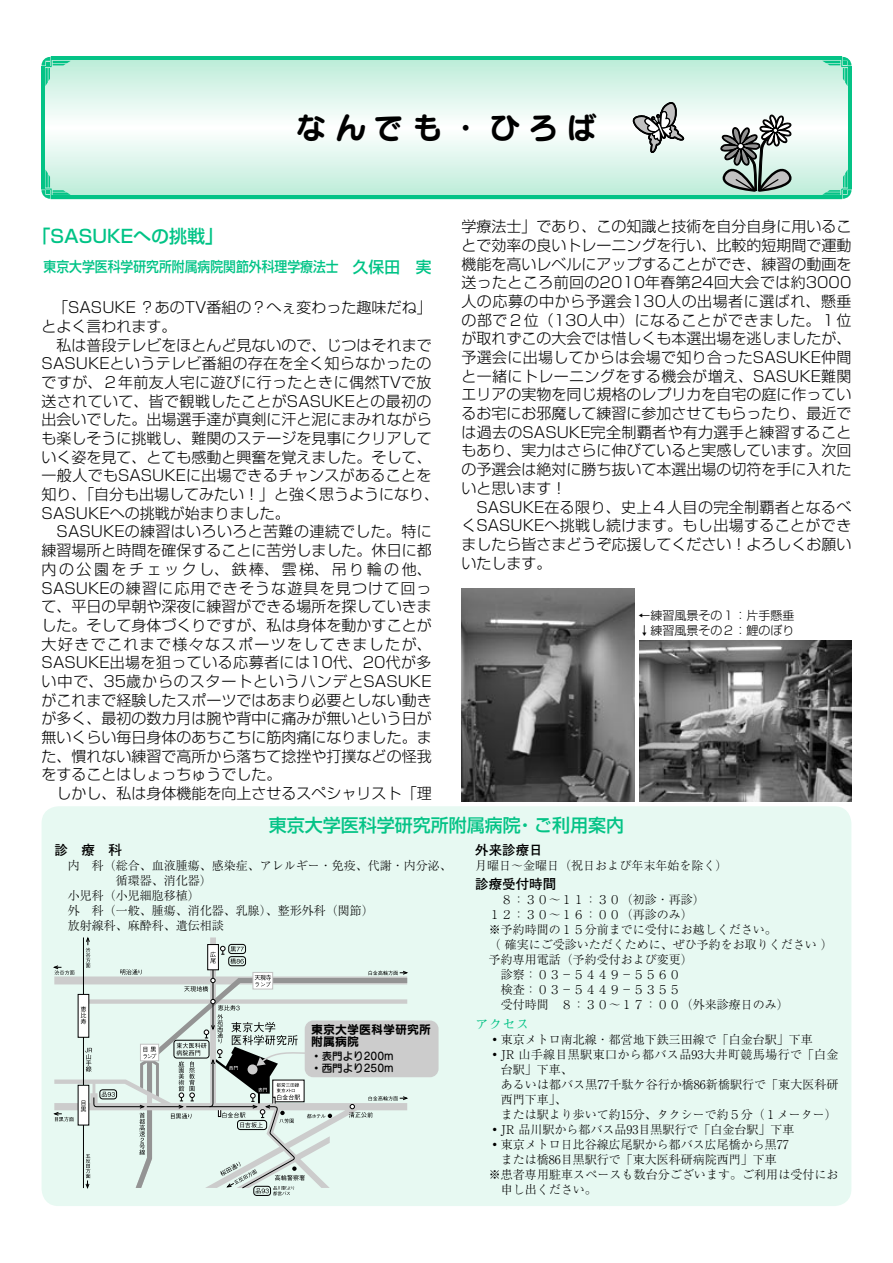
<style>
.page{position:relative;width:893px;height:1263px;background:#fff}
.page>*{position:absolute;margin:0;border:0;box-sizing:border-box;transform-origin:0 0}
.t1{font:30px "Seurat Pro B";letter-spacing:.285em;color:#000}
.t2{font:500 18px "Shin Go Pro";color:#04c386}
.t3{font:500 18px "Shin Go Pro";color:#00c386}
.t4{font:300 15px/18.8px "Shin Go Pro";color:#000}
.t5{font:500 14.25px "Shin Go Pro";color:#00c386;scale:.9 1}
.t6{font:700 13.5px "Futo Go B101 Pro";color:#000}
.t7{font:700 13.5px "Futo Min A101 Pro";color:#04c386}
.t8{font:300 12px/15px "Ryumin Pro";color:#000}
.t9{font:300 12px/15px "Shin Go Pro";color:#000}
.t10{font:12px/12px "Seurat Pro B";color:#000}
.t11{font:10.5px "Seurat Pro DB";color:#000}
.s1{font-size:15.75px}
</style>
<div class="page">
<svg style="left:50px;top:199px;width:793px;height:1px"></svg>
<svg style="left:41px;top:56px;width:811px;height:140px"></svg>
<hr style="left:51px;top:57px;width:791px;height:3px;background:#04c386">
<hr style="left:51px;top:196px;width:791px;height:3px;background:#04c386">
<hr style="left:42px;top:67px;width:3px;height:122px;background:#04c386">
<hr style="left:848px;top:67px;width:3px;height:122px;background:#04c386">
<svg style="left:822px;top:57px;width:29px;height:29px"></svg>
<svg style="left:822px;top:170px;width:29px;height:29px"></svg>
<svg style="left:42px;top:169px;width:29px;height:30px"></svg>
<svg style="left:42px;top:57px;width:29px;height:29px"></svg>
<svg style="left:631px;top:101px;width:53px;height:91px"></svg>
<svg style="left:711px;top:113px;width:90px;height:79px"></svg>
<div style="left:42px;top:806px;width:809px;height:400px;background:#e7f9f2"></div>
<div style="left:305px;top:1020px;width:134px;height:57px;background:#ccc;border-radius:9px"></div>
<svg style="left:54px;top:937px;width:353px;height:251px;background:#e3f4ee"></svg>
<svg style="left:136px;top:978px;width:271px;height:210px;fill:#e7f9f2"></svg>
<svg style="left:120px;top:969px;width:22px;height:6px"></svg>
<div style="left:100px;top:1089px;width:17px;height:10px;border:1px solid #000;border-radius:3px"></div>
<div style="left:254px;top:1186px;width:17px;height:10px;border:1px solid #000;border-radius:3px"></div>
<div style="left:228px;top:944px;width:18px;height:10px;border:1px solid #000;border-radius:3px"></div>
<div style="left:228px;top:956px;width:18px;height:10px;border:1px solid #000;border-radius:3px"></div>
<hr style="left:147px;top:1106px;width:36px;height:1px;background:#000">
<svg style="left:349px;top:1096px;width:59px;height:22px"></svg>
<svg style="left:369px;top:970px;width:39px;height:5px"></svg>
<svg style="left:53px;top:965px;width:21px;height:10px"></svg>
<svg style="left:53px;top:1112px;width:21px;height:9px"></svg>
<hr style="left:213px;top:968px;width:1px;height:60px;background:#000">
<div style="left:208px;top:944px;width:10px;height:26px;background:#fff"></div>
<div style="left:207px;top:944px;width:12px;height:26px;border:1px solid #000"></div>
<svg style="left:210px;top:946px;width:34px;height:18px"></svg>
<hr style="left:83px;top:937px;width:1px;height:251px;background:#000">
<div style="left:78px;top:1085px;width:11px;height:40px;background:#fff"></div>
<svg style="left:142px;top:1046px;width:15px;height:13px"></svg>
<div style="left:140px;top:1044px;width:19px;height:17px;border:1px solid #c1c1c1"></div>
<svg style="left:143px;top:1047px;width:13px;height:11px"></svg>
<div style="left:78px;top:994px;width:11px;height:43px;background:#fff"></div>
<svg style="left:81px;top:1006px;width:5px;height:18px"></svg>
<svg style="left:81px;top:1092px;width:64px;height:97px;background:#d7e5e0"></svg>
<svg style="left:86px;top:937px;width:4px;height:31px"></svg>
<div style="left:253px;top:972px;width:20px;height:17px;background:#fff"></div>
<div style="left:253px;top:972px;width:20px;height:17px;border:1px solid #c1c1c1"></div>
<svg style="left:255px;top:975px;width:16px;height:12px"></svg>
<svg style="left:184px;top:978px;width:31px;height:14px"></svg>
<svg style="left:85px;top:1048px;width:7px;height:24px"></svg>
<svg style="left:171px;top:999px;width:161px;height:196px;background:#c8d5d0"></svg>
<img style="left:461px;top:588px;width:174px;height:213px">
<img style="left:639px;top:640px;width:212px;height:161px">
<h1 class="t1" style="left:296px;top:107px;width:302px">なんでも・ひろば</h1>
<p class="t3" style="left:33px;top:222px;width:192px">「SASUKEへの挑戦」</p>
<p class="t5" style="left:44px;top:255px;width:433px">東京大学医科学研究所附属病院関節外科理学療法士 <span class="s1">久保田　実</span></p>
<p class="t4" style="left:42px;top:296px;width:399px">　「SASUKE ？あのTV番組の？へぇ変わった趣味だね」とよく言われます。<br>　私は普段テレビをほとんど見ないので、じつはそれまで<br>SASUKEというテレビ番組の存在を全く知らなかったのですが、２年前友人宅に遊びに行ったときに偶然TVで放送されていて、皆で観戦したことがSASUKEとの最初の出会いでした。出場選手達が真剣に汗と泥にまみれながらも楽しそうに挑戦し、難関のステージを見事にクリアしていく姿を見て、とても感動と興奮を覚えました。そして、一般人でもSASUKEに出場できるチャンスがあることを知り、「自分も出場してみたい！」と強く思うようになり、<br>SASUKEへの挑戦が始まりました。<br>　SASUKEの練習はいろいろと苦難の連続でした。特に練習場所と時間を確保することに苦労しました。休日に都内の公園をチェックし、鉄棒、雲梯、吊り輪の他、<br>SASUKEの練習に応用できそうな遊具を見つけて回って、平日の早朝や深夜に練習ができる場所を探していきました。そして身体づくりですが、私は身体を動かすことが大好きでこれまで様々なスポーツをしてきましたが、<br>SASUKE出場を狙っている応募者には10代、20代が多い中で、35歳からのスタートというハンデとSASUKEがこれまで経験したスポーツではあまり必要としない動きが多く、最初の数カ月は腕や背中に痛みが無いという日が無いくらい毎日身体のあちこちに筋肉痛になりました。また、慣れない練習で高所から落ちて捻挫や打撲などの怪我をすることはしょっちゅうでした。<br>　しかし、私は身体機能を向上させるスペシャリスト「理</p>
<p class="t4" style="left:461px;top:215px;width:392px">学療法士」であり、この知識と技術を自分自身に用いることで効率の良いトレーニングを行い、比較的短期間で運動機能を高いレベルにアップすることができ、練習の動画を送ったところ前回の2010年春第24回大会では約3000人の応募の中から予選会130人の出場者に選ばれ、懸垂の部で２位（130人中）になることができました。１位が取れずこの大会では惜しくも本選出場を逃しましたが、予選会に出場してからは会場で知り合ったSASUKE仲間と一緒にトレーニングをする機会が増え、SASUKE難関エリアの実物を同じ規格のレプリカを自宅の庭に作っているお宅にお邪魔して練習に参加させてもらったり、最近では過去のSASUKE完全制覇者や有力選手と練習することもあり、実力はさらに伸びていると実感しています。次回の予選会は絶対に勝ち抜いて本選出場の切符を手に入れたいと思います！<br>　SASUKE在る限り、史上４人目の完全制覇者となるべくSASUKEへ挑戦し続けます。もし出場することができましたら皆さまどうぞ応援してください！よろしくお願いいたします。</p>
<p class="t9" style="left:639px;top:606px;width:157px">←練習風景その１：片手懸垂↓練習風景その２：鯉のぼり</p>
<p class="t2" style="left:269px;top:810px;width:357px">東京大学医科学研究所附属病院・ご利用案内</p>
<p class="t6" style="left:54px;top:839px;width:69px">診　療　科</p>
<p class="t8" style="left:68px;top:857px;width:386px">内　科（総合、血液腫瘍、感染症、アレルギー・免疫、代謝・内分泌、　　　　循環器、消化器）<br>小児科（小児細胞移植）<br>外　科（一般、腫瘍、消化器、乳腺）、整形外科（関節）<br>放射線科、麻酔科、遺伝相談</p>
<p class="t10" style="left:311px;top:1023px;width:121px">東京大学医科学研究所附属病院</p>
<p class="t11" style="left:311px;top:1049px;width:84px">•表門より200m</p>
<p class="t11" style="left:311px;top:1061px;width:84px">•西門より250m</p>
<p class="t6" style="left:475px;top:839px;width:69px">外来診療日</p>
<p class="t8" style="left:475px;top:857px;width:253px">月曜日～金曜日（祝日および年末年始を除く）</p>
<p class="t6" style="left:475px;top:873px;width:82px">診療受付時間</p>
<p class="t8" style="left:489px;top:891px;width:345px;text-indent:12px">８：３０～１１：３０（初診・再診）<br>１２：３０～１６：００（再診のみ）<br>※予約時間の１５分前までに受付にお越しください。<br>（ 確実にご受診いただくために、ぜひ予約をお取りください ）予約専用電話（予約受付および変更）<br>　診察：０３－５４４９－５５６０<br>　検査：０３－５４４９－５３５５<br>　受付時間　８：３０～１７：００（外来診療日のみ）</p>
<p class="t7" style="left:475px;top:1013px;width:55px">アクセス</p>
<p class="t8" style="left:489px;top:1031px;width:325px">•東京メトロ南北線・都営地下鉄三田線で「白金台駅」下車</p>
<p class="t8" style="left:501px;top:1046px;width:339px;text-indent:-12px">•JR 山手線目黒駅東口から都バス品93大井町競馬場行で「白金台駅」下車、<br>あるいは都バス黒77千駄ケ谷行か橋86新橋駅行で「東大医科研西門下車」、<br>または駅より歩いて約15分、タクシーで約５分（１メーター）</p>
<p class="t8" style="left:489px;top:1121px;width:307px">•JR 品川駅から都バス品93目黒駅行で「白金台駅」下車</p>
<p class="t8" style="left:489px;top:1136px;width:301px">•東京メトロ日比谷線広尾駅から都バス広尾橋から黒77</p>
<p class="t8" style="left:501px;top:1151px;width:277px">または橋86目黒駅行で「東大医科研病院西門」下車</p>
<p class="t8" style="left:489px;top:1166px;width:351px">※患者専用駐車スペースも数台分ございます。ご利用は受付にお</p>
<p class="t8" style="left:501px;top:1181px;width:97px">申し出ください。</p>
</div>
